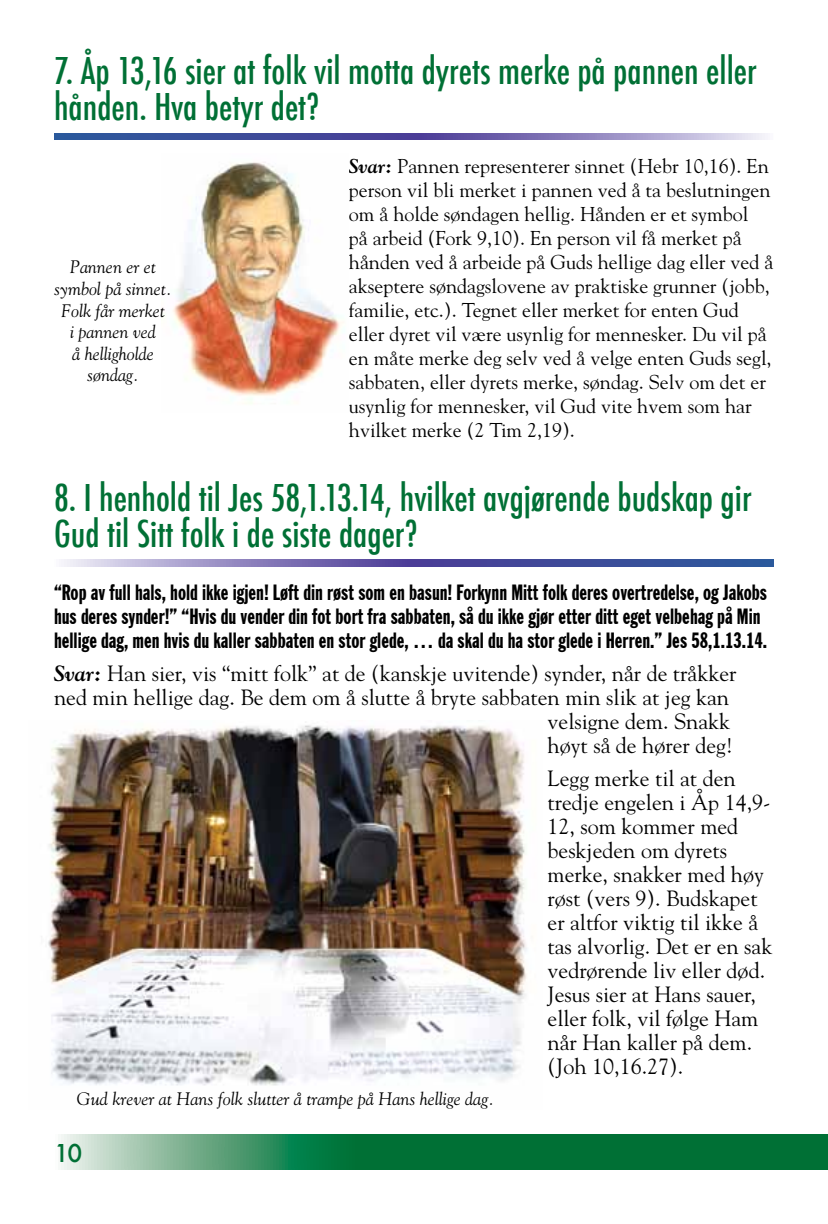
<style>
.page{position:relative;width:828px;height:1224px;background:#fff}
.page>*{position:absolute;margin:0;border:0;box-sizing:border-box;transform-origin:0 0}
.t1{font:500 condensed 36px/36px "Futura";color:#007035}
.t2{font:500 24px "Futura";color:#007035}
.t3{font:22px/24px "Goudy Std";color:#000}
.t4{font:extra-condensed 22px/24px "Franklin Gothic BT";color:#000;scale:.96 1}
.t5{font:20px/24px "Goudy Std";color:#000}
.t6{font:italic 18px/21.6px "Goudy Std";color:#000;text-align:center}
.s1{font-weight:700;font-style:italic}
</style>
<div class="page">
<svg style="left:61px;top:1135px;width:767px;height:35px;background:#278654"></svg>
<svg style="left:54px;top:133px;width:714px;height:7px;background:#686cae"></svg>
<svg style="left:61px;top:560px;width:713px;height:7px;background:#686cae"></svg>
<img style="left:48px;top:725px;width:479px;height:361px">
<img style="left:173px;top:162px;width:171px;height:242px">
<h1 class="t1" style="left:54px;top:53px;width:704px">7. Åp 13,16 sier at folk vil motta dyrets merke på pannen eller hånden. Hva betyr det?</h1>
<p class="t5" style="left:349px;top:154px;width:426px"><span class="s1">Svar:</span> Pannen representerer sinnet (Hebr 10,16). En person vil bli merket i pannen ved å ta beslutningen om å holde søndagen hellig. Hånden er et symbol<br>på arbeid (Fork 9,10). En person vil få merket på hånden ved å arbeide på Guds hellige dag eller ved å akseptere søndagslovene av praktiske grunner (jobb, familie, etc.). Tegnet eller merket for enten Gud eller dyret vil være usynlig for mennesker. Du vil på en måte merke deg selv ved å velge enten Guds segl, sabbaten, eller dyrets merke, søndag. Selv om det er usynlig for mennesker, vil Gud vite hvem som har hvilket merke (2 Tim 2,19).</p>
<p class="t6" style="left:54px;top:256px;width:119px">Pannen er et symbol på sinnet.<br>Folk får merket<br>i pannen ved<br>å helligholde søndag.</p>
<h1 class="t1" style="left:54px;top:480px;width:699px">8. I henhold til Jes 58,1.13.14, hvilket avgjørende budskap gir<br>Gud til Sitt folk i de siste dager?</h1>
<p class="t4" style="left:54px;top:580px;width:744px">“Rop av full hals, hold ikke igjen! Løft din røst som en basun! Forkynn Mitt folk deres overtredelse, og Jakobs hus deres synder!” “Hvis du vender din fot bort fra sabbaten, så du ikke gjør etter ditt eget velbehag på Min hellige dag, men hvis du kaller sabbaten en stor glede, … da skal du ha stor glede i Herren.” Jes 58,1.13.14.</p>
<p class="t3" style="left:54px;top:661px;width:684px"><span class="s1">Svar:</span> Han sier, vis “mitt folk” at de (kanskje uvitende) synder, når de tråkker</p>
<p class="t3" style="left:54px;top:685px;width:677px">ned min hellige dag. Be dem om å slutte å bryte sabbaten min slik at jeg kan</p>
<p class="t3" style="left:548px;top:709px;width:184px">velsigne dem. Snakk</p>
<p class="t3" style="left:548px;top:733px;width:187px">høyt så de hører deg!</p>
<p class="t3" style="left:548px;top:766px;width:226px">Legg merke til at den tredje engelen i Åp 14,9-<br>12, som kommer med beskjeden om dyrets merke, snakker med høy røst (vers 9). Budskapet er altfor viktig til ikke å tas alvorlig. Det er en sak vedrørende liv eller død.<br>Jesus sier at Hans sauer, eller folk, vil følge Ham når Han kaller på dem. (Joh 10,16.27).</p>
<p class="t6" style="left:77px;top:1088px;width:419px">Gud krever at Hans folk slutter å trampe på Hans hellige dag.</p>
<p class="t2" style="left:54px;top:1137px;width:30px">10</p>
</div>
